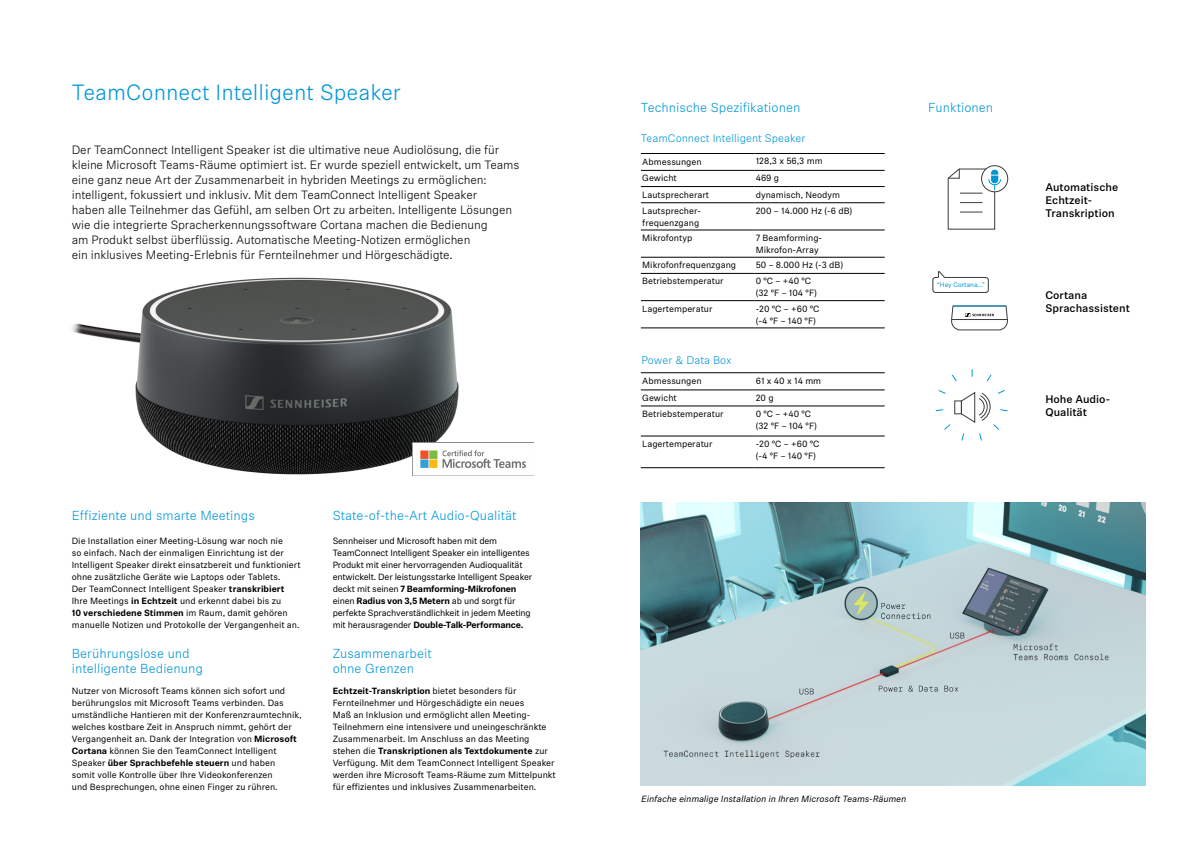
<style>
.page{position:relative;width:1191px;height:842px;background:#fff}
.page>*{position:absolute;margin:0;border:0;box-sizing:border-box;transform-origin:0 0}
.t1{font:300 22px "Sennheiser Neue";color:#0096d6}
.t2{font:300 13px/15px "Sennheiser Neue";color:#0096d6}
.t3{font:300 12px/15px "Sennheiser Neue";letter-spacing:-.01em;color:#000}
.t4{font:500 11px/13px "Sennheiser Neue";color:#000}
.t5{font:300 11px "Sennheiser Neue";color:#0096d6}
.t6{font:9px/12px "Sennheiser Neue";color:#000}
.t7{font:9px/12px "Sennheiser Neue";letter-spacing:-.02em;color:#000}
.t8{font:italic 9px "Sennheiser Neue";color:#000}
.t9{font:6.6px "Sennheiser Neue";color:#0096d6}
.s1{font-weight:700}
</style>
<div class="page">
<img style="left:72px;top:277px;width:387px;height:198px">
<hr style="left:641px;top:153px;width:113px;height:1px;background:#000">
<hr style="left:754px;top:170px;width:130px;height:1px;background:#000">
<hr style="left:754px;top:186px;width:130px;height:1px;background:#000">
<hr style="left:754px;top:202px;width:130px;height:1px;background:#000">
<hr style="left:641px;top:170px;width:113px;height:1px;background:#000">
<hr style="left:641px;top:186px;width:113px;height:1px;background:#000">
<hr style="left:754px;top:230px;width:130px;height:1px;background:#000">
<hr style="left:754px;top:257px;width:130px;height:1px;background:#000">
<hr style="left:754px;top:273px;width:130px;height:1px;background:#000">
<hr style="left:754px;top:300px;width:130px;height:1px;background:#000">
<hr style="left:754px;top:328px;width:130px;height:1px;background:#000">
<hr style="left:641px;top:202px;width:113px;height:1px;background:#000">
<hr style="left:641px;top:230px;width:113px;height:1px;background:#000">
<hr style="left:641px;top:257px;width:113px;height:1px;background:#000">
<hr style="left:641px;top:273px;width:113px;height:1px;background:#000">
<hr style="left:641px;top:300px;width:113px;height:1px;background:#000">
<hr style="left:641px;top:328px;width:113px;height:1px;background:#000">
<hr style="left:754px;top:153px;width:130px;height:1px;background:#000">
<hr style="left:754px;top:372px;width:130px;height:1px;background:#000">
<hr style="left:754px;top:390px;width:130px;height:1px;background:#000">
<hr style="left:754px;top:406px;width:130px;height:1px;background:#000">
<hr style="left:754px;top:436px;width:130px;height:1px;background:#000">
<hr style="left:754px;top:467px;width:130px;height:1px;background:#000">
<hr style="left:641px;top:372px;width:113px;height:1px;background:#000">
<hr style="left:641px;top:390px;width:113px;height:1px;background:#000">
<hr style="left:641px;top:406px;width:113px;height:1px;background:#000">
<hr style="left:641px;top:436px;width:113px;height:1px;background:#000">
<hr style="left:641px;top:467px;width:113px;height:1px;background:#000">
<div style="left:981px;top:165px;width:27px;height:27px;border:1px solid #3a3b3f;border-radius:50%"></div>
<svg style="left:947px;top:168px;width:54px;height:62px"></svg>
<svg style="left:932px;top:271px;width:57px;height:22px"></svg>
<svg style="left:951px;top:305px;width:57px;height:26px"></svg>
<hr style="left:951px;top:319px;width:56px;height:1px;background:#3a3b3f">
<svg style="left:952px;top:374px;width:5px;height:8px"></svg>
<svg style="left:938px;top:390px;width:8px;height:4px"></svg>
<svg style="left:935px;top:409px;width:9px;height:3px"></svg>
<svg style="left:944px;top:424px;width:7px;height:6px"></svg>
<svg style="left:986px;top:374px;width:6px;height:8px"></svg>
<div style="left:954px;top:400px;width:8px;height:14px;border:1px solid #3a3b3f"></div>
<svg style="left:960px;top:390px;width:48px;height:51px"></svg>
<img style="left:412px;top:442px;width:122px;height:34px">
<img style="left:641px;top:503px;width:504px;height:282px">
<h1 class="t1" style="left:72px;top:77px;width:331px">TeamConnect Intelligent Speaker</h1>
<p class="t3" style="left:72px;top:142px;width:449px">Der TeamConnect Intelligent Speaker ist die ultimative neue Audiolösung, die für kleine Microsoft Teams-Räume optimiert ist. Er wurde speziell entwickelt, um Teams eine ganz neue Art der Zusammenarbeit in hybriden Meetings zu ermöglichen: intelligent, fokussiert und inklusiv. Mit dem TeamConnect Intelligent Speaker<br>haben alle Teilnehmer das Gefühl, am selben Ort zu arbeiten. Intelligente Lösungen wie die integrierte Spracherkennungssoftware Cortana machen die Bedienung<br>am Produkt selbst überflüssig. Automatische Meeting-Notizen ermöglichen<br>ein inklusives Meeting-Erlebnis für Fernteilnehmer und Hörgeschädigte.</p>
<h2 class="t2" style="left:72px;top:507px;width:185px">Effiziente und smarte Meetings</h2>
<p class="t6" style="left:72px;top:534px;width:230px">Die Installation einer Meeting-Lösung war noch nie<br>so einfach. Nach der einmaligen Einrichtung ist der Intelligent Speaker direkt einsatzbereit und funktioniert ohne zusätzliche Geräte wie Laptops oder Tablets.<br>Der TeamConnect Intelligent Speaker <span class="s1">transkribiert </span>Ihre Meetings <span class="s1">in Echtzeit</span> und erkennt dabei bis zu<br><span class="s1">10 verschiedene Stimmen</span> im Raum, damit gehören manuelle Notizen und Protokolle der Vergangenheit an.</p>
<h2 class="t2" style="left:72px;top:645px;width:133px">Berührungslose und intelligente Bedienung</h2>
<p class="t6" style="left:72px;top:685px;width:231px">Nutzer von Microsoft Teams können sich sofort und berührungslos mit Microsoft Teams verbinden. Das umständliche Hantieren mit der Konferenzraumtechnik, welches kostbare Zeit in Anspruch nimmt, gehört der Vergangenheit an. Dank der Integration von <span class="s1">Microsoft Cortana</span> können Sie den TeamConnect Intelligent Speaker <span class="s1">über Sprachbefehle steuern</span> und haben<br>somit volle Kontrolle über Ihre Videokonferenzen<br>und Besprechungen, ohne einen Finger zu rühren.</p>
<h2 class="t2" style="left:333px;top:507px;width:185px">State-of-the-Art Audio-Qualität</h2>
<p class="t7" style="left:333px;top:535px;width:201px">Sennheiser und Microsoft haben mit dem TeamConnect Intelligent Speaker ein intelligentes Produkt mit einer hervorragenden Audioqualität entwickelt. Der leistungsstarke Intelligent Speaker deckt mit seinen <span class="s1">7 Beamforming-Mikrofonen </span>einen <span class="s1">Radius von 3,5 Metern</span> ab und sorgt für perfekte Sprachverständlichkeit in jedem Meeting mit herausragender <span class="s1">Double-Talk-Performance.</span></p>
<h2 class="t2" style="left:333px;top:645px;width:101px">Zusammenarbeit ohne Grenzen</h2>
<p class="t6" style="left:333px;top:684px;width:225px"><span class="s1">Echtzeit-Transkription</span> bietet besonders für Fernteilnehmer und Hörgeschädigte ein neues<br>Maß an Inklusion und ermöglicht allen Meeting-Teilnehmern eine intensivere und uneingeschränkte Zusammenarbeit. Im Anschluss an das Meeting stehen die <span class="s1">Transkriptionen als Textdokumente</span> zur Verfügung. Mit dem TeamConnect Intelligent Speaker werden ihre Microsoft Teams-Räume zum Mittelpunkt für effizientes und inklusives Zusammenarbeiten.</p>
<h2 class="t2" style="left:641px;top:99px;width:161px">Technische Spezifikationen</h2>
<h2 class="t2" style="left:928px;top:99px;width:67px">Funktionen</h2>
<p class="t5" style="left:641px;top:131px;width:166px">TeamConnect Intelligent Speaker</p>
<p class="t6" style="left:642px;top:155px;width:61px">Abmessungen</p>
<p class="t6" style="left:755px;top:155px;width:68px">128,3 x 56,3 mm</p>
<p class="t6" style="left:642px;top:172px;width:36px">Gewicht</p>
<p class="t6" style="left:755px;top:172px;width:25px">469 g</p>
<p class="t6" style="left:642px;top:188px;width:68px">Lautsprecherart</p>
<p class="t6" style="left:755px;top:188px;width:86px">dynamisch, Neodym</p>
<p class="t6" style="left:642px;top:204px;width:59px">Lautsprecher&shy;frequenzgang</p>
<p class="t6" style="left:755px;top:204px;width:98px">200 – 14.000 Hz (-6 dB)</p>
<p class="t6" style="left:642px;top:231px;width:52px">Mikrofontyp</p>
<p class="t6" style="left:755px;top:231px;width:68px">7 Beamforming-<br>Mikrofon-Array</p>
<p class="t6" style="left:642px;top:259px;width:95px">Mikrofonfrequenzgang</p>
<p class="t6" style="left:755px;top:259px;width:89px">50 – 8.000 Hz (-3 dB)</p>
<p class="t6" style="left:642px;top:275px;width:83px">Betriebstemperatur</p>
<p class="t6" style="left:755px;top:275px;width:63px">0 °C – +40 °C (32 °F – 104 °F)</p>
<p class="t6" style="left:642px;top:302px;width:72px">Lagertemperatur</p>
<p class="t6" style="left:755px;top:302px;width:65px">-20 °C – +60 °C (-4 °F – 140 °F)</p>
<p class="t5" style="left:641px;top:353px;width:92px">Power &amp; Data Box</p>
<p class="t6" style="left:642px;top:374px;width:61px">Abmessungen</p>
<p class="t6" style="left:755px;top:374px;width:67px">61 x 40 x 14 mm</p>
<p class="t6" style="left:642px;top:391px;width:36px">Gewicht</p>
<p class="t6" style="left:755px;top:391px;width:19px">20 g</p>
<p class="t6" style="left:642px;top:407px;width:83px">Betriebstemperatur</p>
<p class="t6" style="left:755px;top:407px;width:63px">0 °C – +40 °C (32 °F – 104 °F)</p>
<p class="t6" style="left:642px;top:437px;width:72px">Lagertemperatur</p>
<p class="t6" style="left:755px;top:437px;width:65px">-20 °C – +60 °C (-4 °F – 140 °F)</p>
<p class="t9" style="left:937px;top:280px;width:49px">“Hey Cortana...”</p>
<p class="t4" style="left:1045px;top:181px;width:74px">Automatische<br>Echtzeit-<br>Transkription</p>
<p class="t4" style="left:1045px;top:288px;width:86px">Cortana<br>Sprachassistent</p>
<p class="t4" style="left:1045px;top:392px;width:66px">Hohe Audio-<br>Qualität</p>
<p class="t8" style="left:641px;top:793px;width:266px">Einfache einmalige Installation in Ihren Microsoft Teams-Räumen</p>
</div>
